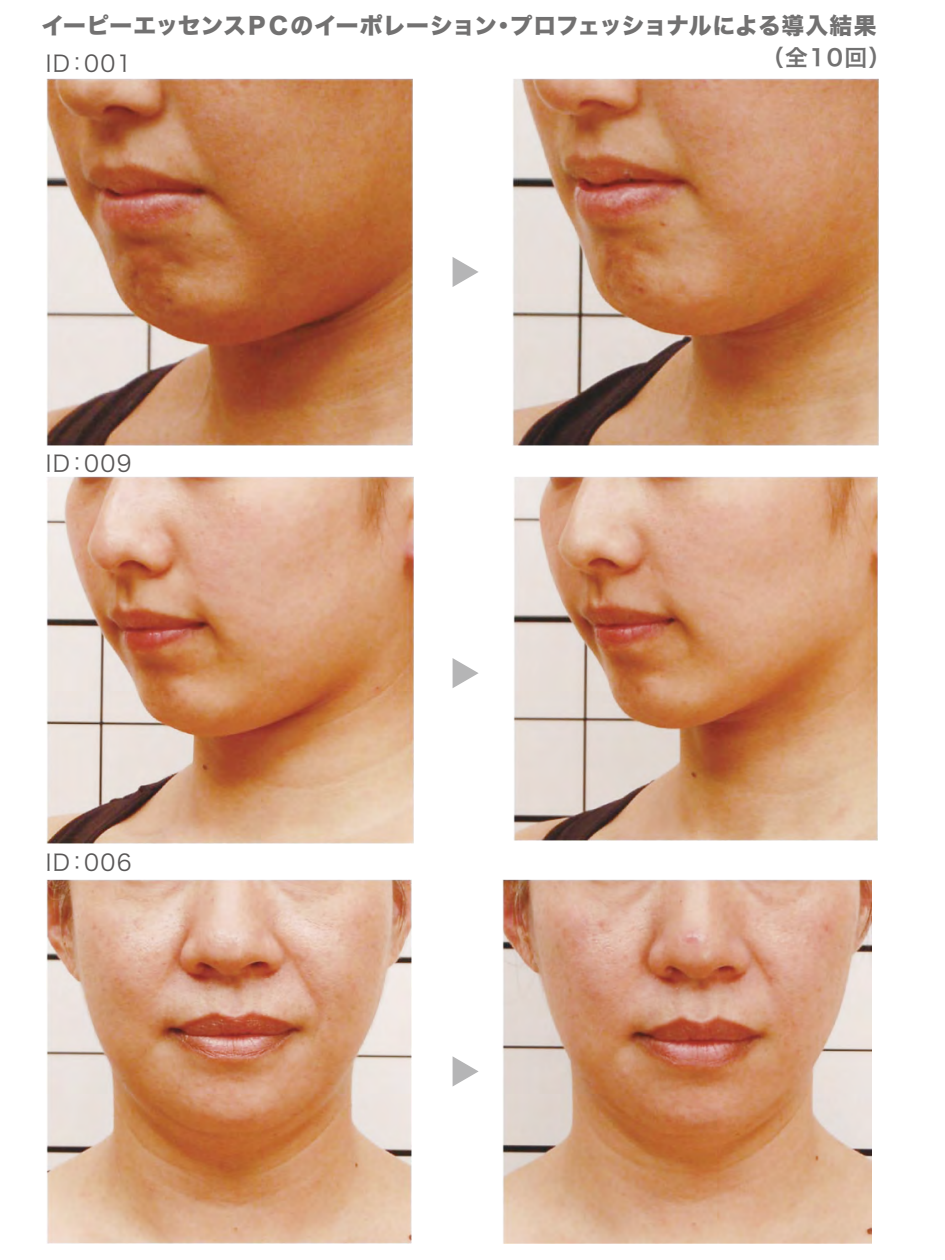
<style>
.page{position:relative;width:945px;height:1260px;background:#fff}
.page>*{position:absolute;margin:0;border:0;box-sizing:border-box;transform-origin:0 0}
.t1{font:22.75px/37.8px "Hira Kaku Std W8";color:#727171}
.t2{font:22.75px "Hira Kaku Pro W3";letter-spacing:.06em;color:#595757}
.t3{font:22.75px "Hira Kaku Pro W6";color:#727171}
.s1{font-family:"Hira Kaku Pro W3";color:#595757}
</style>
<div class="page">
<svg style="left:453px;top:257px;width:26px;height:30px"></svg>
<svg style="left:453px;top:658px;width:26px;height:30px"></svg>
<svg style="left:453px;top:1056px;width:26px;height:30px"></svg>
<img style="left:46px;top:78px;width:367px;height:367px">
<img style="left:512px;top:79px;width:367px;height:366px">
<img style="left:46px;top:476px;width:367px;height:367px">
<img style="left:514px;top:476px;width:364px;height:364px">
<img style="left:47px;top:879px;width:364px;height:365px">
<img style="left:503px;top:879px;width:369px;height:365px">
<p class="t1" style="left:42px;top:7px;width:836px">イーピーエッセンスＰＣのイーポレーション・プロフェッショナルによる導入結果<br><span class="s1">ID：001</span></p>
<p class="t3" style="left:761px;top:37px;width:132px">（全10回）</p>
<p class="t2" style="left:46px;top:443px;width:87px">ID：009</p>
<p class="t2" style="left:46px;top:842px;width:87px">ID：006</p>
</div>
